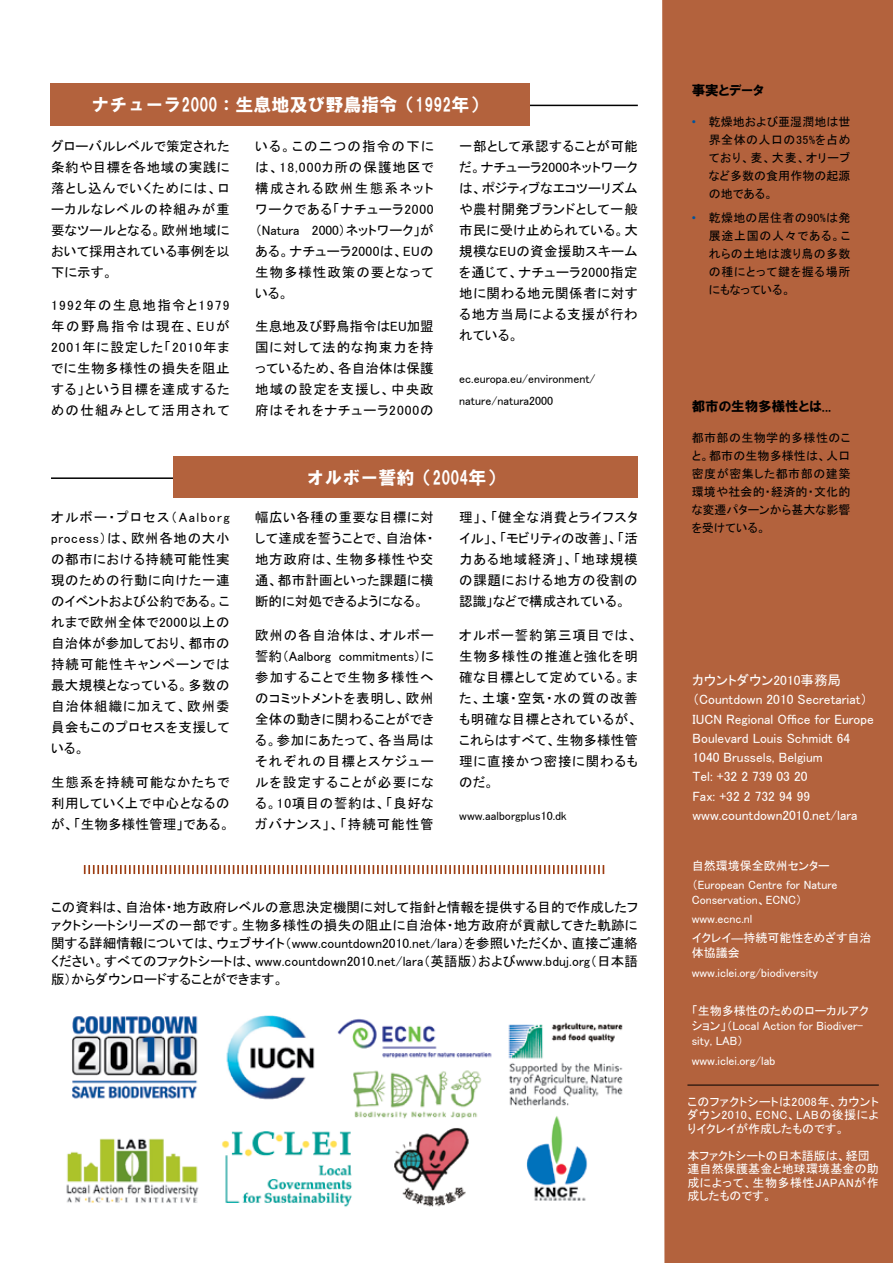
<style>
.page{position:relative;width:893px;height:1263px;background:#fff}
.page>*{position:absolute;margin:0;border:0;box-sizing:border-box;transform-origin:0 0}
.t1{font:18px "HG Soei Kakugothic UB";color:#fff}
.t2{font:13.5px/21px "MS P Gothic";letter-spacing:.045em;color:#000;text-align:justify}
.t3{font:13.5px/19.2px "MS P Gothic";color:#fff}
.t4{font:13.5px "HGP Soei Kakugothic UB";color:#000}
.t5{font:12px/13.5px "MS P Gothic";color:#fff}
.t6{font:12px/18px "MS P Gothic";letter-spacing:.005em;color:#000;text-align:justify}
.s1{font-family:"Arial";color:#00529b}
</style>
<div class="page">
<div style="left:662px;top:0;width:231px;height:1263px;background:#b3623d"></div>
<hr style="left:329px;top:105px;width:309px;height:1px;background:#000">
<div style="left:50px;top:83px;width:479px;height:42px;background:#b3623d"></div>
<svg style="left:84px;top:865px;width:520px;height:9px"></svg>
<hr style="left:51px;top:477px;width:310px;height:2px;background:#000">
<div style="left:173px;top:456px;width:465px;height:41px;background:#b3623d"></div>
<hr style="left:687px;top:1085px;width:192px;height:1px;background:#000">
<img style="left:66px;top:1015px;width:557px;height:192px">
<h1 class="t1" style="left:92px;top:96px;width:398px">ナチューラ2000：生息地及び野鳥指令（1992年）</h1>
<p class="t2" style="left:51px;top:135px;width:180px">グローバルレベルで策定された条約や目標を各地域の実践に落とし込んでいくためには、ローカルなレベルの枠組みが重要なツールとなる。欧州地域において採用されている事例を以下に示す。</p>
<p class="t2" style="left:51px;top:295px;width:180px">1992年の生息地指令と1979年の野鳥指令は現在、EUが2001年に設定した「2010年までに生物多様性の損失を阻止する」という目標を達成するための仕組みとして活用されて</p>
<p class="t2" style="left:51px;top:506px;width:180px">オルボー・プロセス（Aalborg process）は、欧州各地の大小の都市における持続可能性実現のための行動に向けた一連のイベントおよび公約である。これまで欧州全体で2000以上の自治体が参加しており、都市の持続可能性キャンペーンでは最大規模となっている。多数の自治体組織に加えて、欧州委員会もこのプロセスを支援している。</p>
<p class="t2" style="left:51px;top:771px;width:180px">生態系を持続可能なかたちで利用していく上で中心となるのが、「生物多様性管理」である。</p>
<p class="t2" style="left:255px;top:135px;width:180px">いる。この二つの指令の下には、18,000カ所の保護地区で構成される欧州生態系ネットワークである「ナチューラ2000（Natura 2000）ネットワーク」がある。ナチューラ2000は、EUの生物多様性政策の要となっている。</p>
<p class="t2" style="left:255px;top:316px;width:180px">生息地及び野鳥指令はEU加盟国に対して法的な拘束力を持っているため、各自治体は保護地域の設定を支援し、中央政府はそれをナチューラ2000の</p>
<p class="t2" style="left:459px;top:135px;width:180px">一部として承認することが可能だ。ナチューラ2000ネットワークは、ポジティブなエコツーリズムや農村開発ブランドとして一般市民に受け止められている。大規模なEUの資金援助スキームを通じて、ナチューラ2000指定地に関わる地元関係者に対する地方当局による支援が行われている。</p>
<p class="t6" style="left:459px;top:368px;width:138px;line-height:21.8px">ec.europa.eu/environment/ nature/natura2000</p>
<h1 class="t1" style="left:307px;top:468px;width:199px">オルボー誓約（2004年）</h1>
<p class="t2" style="left:255px;top:506px;width:180px">幅広い各種の重要な目標に対して達成を誓うことで、自治体・地方政府は、生物多様性や交通、都市計画といった課題に横断的に対処できるようになる。</p>
<p class="t2" style="left:255px;top:624px;width:180px">欧州の各自治体は、オルボー誓約（Aalborg commitments）に参加することで生物多様性へのコミットメントを表明し、欧州全体の動きに関わることができる。参加にあたって、各当局はそれぞれの目標とスケジュールを設定することが必要になる。10項目の誓約は、「良好なガバナンス」、「持続可能性管</p>
<p class="t2" style="left:459px;top:507px;width:180px">理」、「健全な消費とライフスタイル」、「モビリティの改善」、「活力ある地域経済」、「地球規模の課題における地方の役割の認識」などで構成されている。</p>
<p class="t2" style="left:459px;top:624px;width:180px">オルボー誓約第三項目では、生物多様性の推進と強化を明確な目標として定めている。また、土壌・空気・水の質の改善も明確な目標とされているが、これらはすべて、生物多様性管理に直接かつ密接に関わるものだ。</p>
<p class="t6" style="left:459px;top:807px;width:109px">www.aalborgplus10.dk</p>
<p class="t2" style="left:51px;top:898px;width:588px;line-height:18px">この資料は、自治体・地方政府レベルの意思決定機関に対して指針と情報を提供する目的で作成したファクトシートシリーズの一部です。生物多様性の損失の阻止に自治体・地方政府が貢献してきた軌跡に関する詳細情報については、ウェブサイト（www.countdown2010.net/lara）を参照いただくか、直接ご連絡ください。すべてのファクトシートは、www.countdown2010.net/lara（英語版）およびwww.bduj.org（日本語版）からダウンロードすることができます。</p>
<p class="t4" style="left:692px;top:84px;width:74px">事実とデータ</p>
<p class="t6" style="left:709px;top:112px;width:143px;text-indent:-17px"><span class="s1">•</span> 乾燥地および亜湿潤地は世界全体の人口の35%を占めており、麦、大麦、オリーブなど多数の食用作物の起源の地である。</p>
<p class="t6" style="left:709px;top:209px;width:143px;text-indent:-17px"><span class="s1">•</span> 乾燥地の居住者の90%は発展途上国の人々である。これらの土地は渡り鳥の多数の種にとって鍵を握る場所にもなっている。</p>
<p class="t4" style="left:692px;top:400px;width:141px">都市の生物多様性とは...</p>
<p class="t6" style="left:692px;top:428px;width:160px">都市部の生物学的多様性のこと。都市の生物多様性は、人口密度が密集した都市部の建築環境や社会的・経済的・文化的な変遷パターンから甚大な影響を受けている。</p>
<p class="t3" style="left:692px;top:670px;width:183px">カウントダウン2010事務局（Countdown 2010 Secretariat）<br>IUCN Regional Office for Europe<br>Boulevard Louis Schmidt 64<br>1040 Brussels, Belgium<br>Tel: +32 2 739 03 20<br>Fax: +32 2 732 94 99 www.countdown2010.net/lara</p>
<p class="t5" style="left:692px;top:856px;width:147px;line-height:19.2px">自然環境保全欧州センター（European Centre for Nature</p>
<p class="t5" style="left:692px;top:890px;width:181px;line-height:19.2px">Conservation、ECNC）<br>www.ecnc.nl<br>イクレイ―持続可能性をめざす自治</p>
<p class="t5" style="left:692px;top:943px;width:128px;line-height:19.2px">体協議会www.iclei.org/biodiversity</p>
<p class="t5" style="left:692px;top:1003px;width:179px;line-height:15px">「生物多様性のためのローカルアクション」（Local Action for Biodiver&shy;sity, LAB）</p>
<p class="t5" style="left:692px;top:1053px;width:85px">www.iclei.org/lab</p>
<p class="t5" style="left:687px;top:1095px;width:193px;text-align:justify">このファクトシートは2008年、カウントダウン2010、ECNC、LABの後援によりイクレイが作成したものです。</p>
<p class="t5" style="left:687px;top:1149px;width:193px">本ファクトシートの日本語版は、経団連自然保護基金と地球環境基金の助成によって、生物多様性JAPANが作成したものです。</p>
</div>
